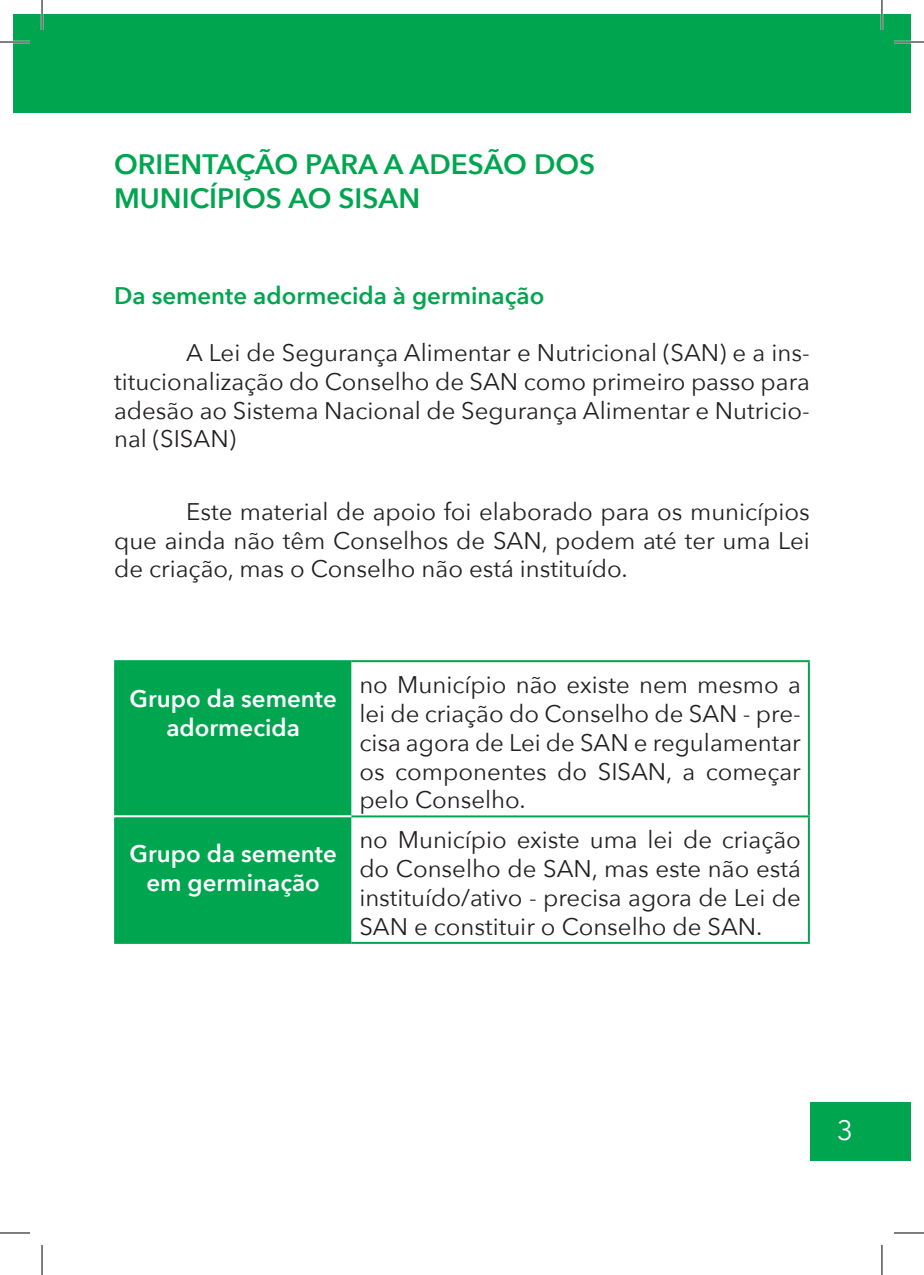
<style>
.page{position:relative;width:924px;height:1275px;background:#fff}
.page>*{position:absolute;margin:0;border:0;box-sizing:border-box;transform-origin:0 0}
.t1{font:600 28px "Avenir Next";color:#00a54f}
.t2{font:28px "Avenir Next";color:#fff}
.t3{font:24px/28.8px "Avenir Next";color:#231f20;text-align:justify}
.t4{font:600 24px/28.8px "Avenir Next";color:#fff;text-align:center}
.t5{font:600 24px "Avenir Next";color:#00a54f}
</style>
<div class="page">
<div style="left:809px;top:1102px;width:100px;height:58px;background:#00a54f"></div>
<div style="left:14px;top:15px;width:28px;height:98px;background:#00a54f"></div>
<div style="left:42px;top:15px;width:867px;height:98px;background:#00a54f"></div>
<div style="left:116px;top:662px;width:235px;height:280px;background:#00a54f"></div>
<hr style="left:351px;top:660px;width:458px;height:2px;background:#00a54f">
<hr style="left:807px;top:662px;width:2px;height:153px;background:#00a54f">
<hr style="left:351px;top:815px;width:458px;height:2px;background:#00a54f">
<hr style="left:807px;top:817px;width:2px;height:125px;background:#00a54f">
<hr style="left:351px;top:942px;width:458px;height:2px;background:#00a54f">
<hr style="left:114px;top:660px;width:237px;height:2px;background:#00a54f">
<hr style="left:114px;top:662px;width:2px;height:153px;background:#00a54f">
<hr style="left:114px;top:817px;width:2px;height:125px;background:#00a54f">
<hr style="left:114px;top:942px;width:237px;height:2px;background:#00a54f">
<hr style="left:113px;top:815px;width:238px;height:2px;background:#fff">
<hr style="left:0;top:41px;width:30px;height:2px;background:#fff">
<hr style="left:893px;top:41px;width:30px;height:2px;background:#fff">
<hr style="left:41px;top:0;width:2px;height:30px;background:#fff">
<hr style="left:880px;top:0;width:2px;height:30px;background:#fff">
<hr style="left:0;top:42px;width:30px;height:1px;background:#000">
<hr style="left:893px;top:42px;width:30px;height:1px;background:#000">
<hr style="left:0;top:1232px;width:30px;height:1px;background:#000">
<hr style="left:893px;top:1232px;width:30px;height:1px;background:#000">
<hr style="left:42px;top:0;width:1px;height:30px;background:#000">
<hr style="left:42px;top:1245px;width:1px;height:30px;background:#000">
<hr style="left:881px;top:0;width:1px;height:30px;background:#000">
<hr style="left:881px;top:1245px;width:1px;height:30px;background:#000">
<p class="t1" style="left:114px;top:140px;width:482px">ORIENTAÇÃO PARA A ADESÃO DOS</p>
<p class="t1" style="left:114px;top:174px;width:307px">MUNICÍPIOS AO SISAN</p>
<p class="t5" style="left:114px;top:275px;width:431px">Da semente adormecida à germinação</p>
<p class="t3" style="left:114px;top:337px;width:697px;text-indent:72px">A Lei de Segurança Alimentar e Nutricional (SAN) e a ins&shy;titucionalização do Conselho de SAN como primeiro passo para adesão ao Sistema Nacional de Segurança Alimentar e Nutricio&shy;nal (SISAN)</p>
<p class="t3" style="left:114px;top:496px;width:697px;text-indent:72px">Este material de apoio foi elaborado para os municípios que ainda não têm Conselhos de SAN, podem até ter uma Lei de criação, mas o Conselho não está instituído.</p>
<p class="t4" style="left:130px;top:684px;width:208px">Grupo da semente adormecida</p>
<p class="t4" style="left:130px;top:839px;width:208px">Grupo da semente em germinação</p>
<p class="t3" style="left:359px;top:669px;width:443px">no Município não existe nem mesmo a lei de criação do Conselho de SAN - pre&shy;cisa agora de Lei de SAN e regulamentar os componentes do SISAN, a começar pelo Conselho.</p>
<p class="t3" style="left:359px;top:824px;width:443px">no Município existe uma lei de criação do Conselho de SAN, mas este não está instituído/ativo - precisa agora de Lei de SAN e constituir o Conselho de SAN.</p>
<p class="t2" style="left:836px;top:1107px;width:18px">3</p>
</div>
